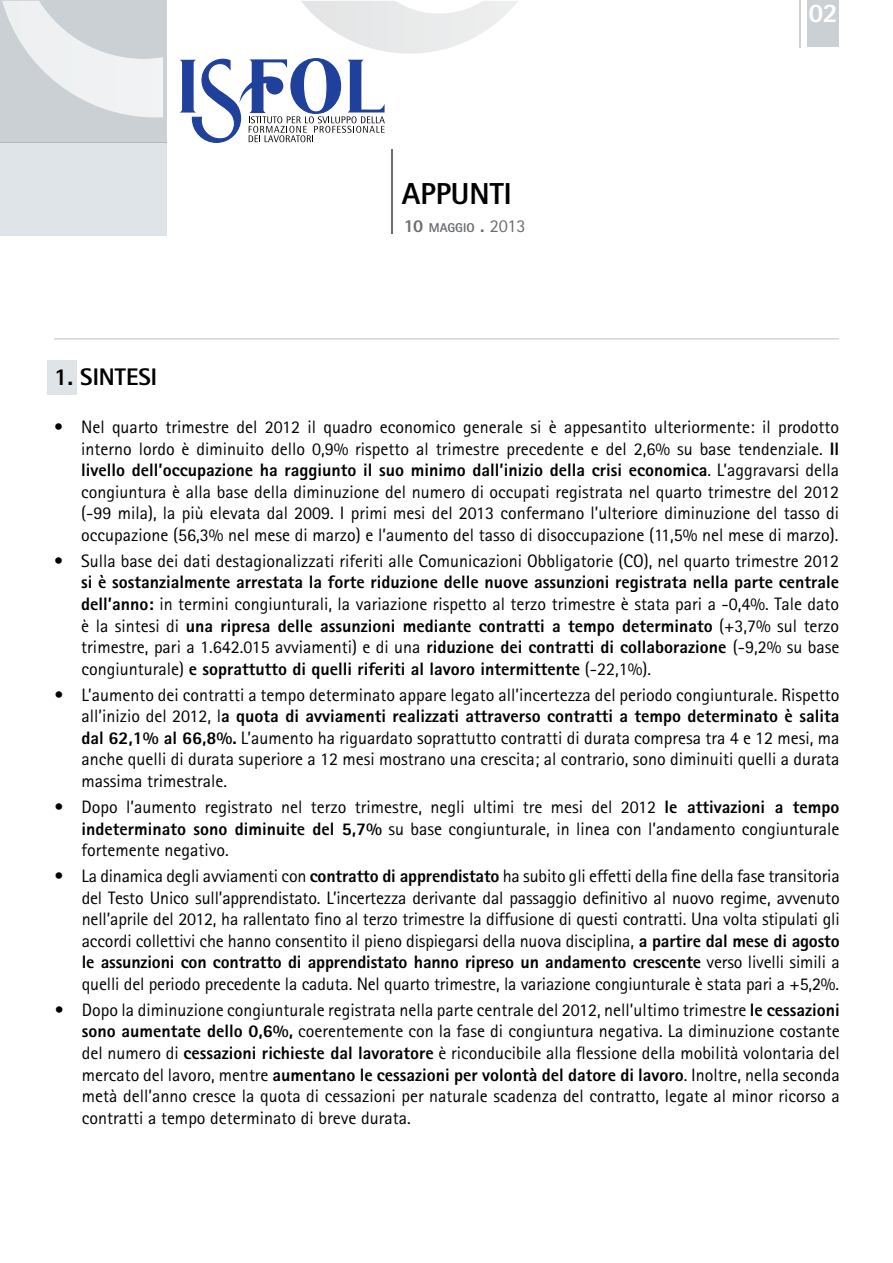
<style>
.page{position:relative;width:893px;height:1263px;background:#fff}
.page>*{position:absolute;margin:0;border:0;box-sizing:border-box;transform-origin:0 0}
.t1{font:800 30.3px "Rotis Sans Serif";color:#000}
.t2{font:800 27px "Rotis Sans Serif";color:#fff}
.t3{font:800 24px "Rotis Sans Serif";color:#000}
.t4{font:18px/21.6px "Rotis Sans Serif";color:#000;text-align:justify}
.t5{font:800 18px/21.6px "Rotis Sans Serif";color:#000;text-align:justify}
.t6{font:800 12.75px "Rotis Sans Serif";color:#6a6d71}
.s1{font-size:18.15px}
.s2{font-weight:400;font-size:18.15px}
.s3{font-weight:800}
.s4{font-weight:400}
</style>
<div class="page">
<div style="left:47px;top:360px;width:30px;height:34px;background:#dfe4e8"></div>
<div style="left:0;top:0;width:167px;height:143px;background:#cbd0d4"></div>
<div style="left:0;top:143px;width:167px;height:93px;background:#dfe4e8"></div>
<hr style="left:391px;top:149px;width:2px;height:85px;background:#6a6d71">
<svg style="left:2px;top:1px;width:516px;height:116px"></svg>
<hr style="left:54px;top:338px;width:785px;height:2px;background:#d1d3d4">
<hr style="left:799px;top:0;width:2px;height:48px;background:#cbd0d4">
<div style="left:807px;top:0;width:32px;height:47px;background:#cbd0d4"></div>
<svg style="left:180px;top:58px;width:205px;height:85px"></svg>
<h1 class="t1" style="left:402px;top:175px;width:111px">APPUNTI</h1>
<p class="t6" style="left:404px;top:220px;width:123px"><span class="s1">10</span> MAGGIO <span class="s1">.</span> <span class="s2">2013</span></p>
<h2 class="t2" style="left:808px;top:-5px;width:31px">02</h2>
<h3 class="t3" style="left:54px;top:362px;width:105px">1. SINTESI</h3>
<p class="t4" style="left:81px;top:416px;width:760px;text-indent:-27px">• Nel quarto trimestre del 2012 il quadro economico generale si è appesantito ulteriormente: il prodotto interno lordo è diminuito dello 0,9% rispetto al trimestre precedente e del 2,6% su base tendenziale. <span class="s3">Il livello dell’occupazione ha raggiunto il suo minimo dall’inizio della crisi economica</span>. L’aggravarsi della congiuntura è alla base della diminuzione del numero di occupati registrata nel quarto trimestre del 2012 (-99 mila), la più elevata dal 2009. I primi mesi del 2013 confermano l’ulteriore diminuzione del tasso di occupazione (56,3% nel mese di marzo) e l’aumento del tasso di disoccupazione (11,5% nel mese di marzo).</p>
<p class="t4" style="left:54px;top:550px;width:786px">• Sulla base dei dati destagionalizzati riferiti alle Comunicazioni Obbligatorie (CO), nel quarto trimestre 2012</p>
<p class="t5" style="left:81px;top:571px;width:760px">si è sostanzialmente arrestata la forte riduzione delle nuove assunzioni registrata nella parte centrale dell’anno: <span class="s4">in termini congiunturali, la variazione rispetto al terzo trimestre è stata pari a -0,4%. Tale dato è la sintesi di</span> una ripresa delle assunzioni mediante contratti a tempo determinato <span class="s4">(+3,7% sul terzo trimestre, pari a 1.642.015 avviamenti) e di una</span> riduzione dei contratti di collaborazione <span class="s4">(-9,2% su base congiunturale)</span> e soprattutto di quelli riferiti al lavoro intermittente <span class="s4">(-22,1%).</span></p>
<p class="t4" style="left:81px;top:684px;width:759px;text-indent:-27px">• L’aumento dei contratti a tempo determinato appare legato all’incertezza del periodo congiunturale. Rispetto all’inizio del 2012, l<span class="s3">a quota di avviamenti realizzati attraverso contratti a tempo determinato è salita dal 62,1% al 66,8%.</span> L’aumento ha riguardato soprattutto contratti di durata compresa tra 4 e 12 mesi, ma anche quelli di durata superiore a 12 mesi mostrano una crescita; al contrario, sono diminuiti quelli a durata massima trimestrale.</p>
<p class="t4" style="left:82px;top:796px;width:759px;text-indent:-27px">• Dopo l’aumento registrato nel terzo trimestre, negli ultimi tre mesi del 2012 <span class="s3">le attivazioni a tempo indeterminato sono diminuite del 5,7%</span> su base congiunturale, in linea con l’andamento congiunturale fortemente negativo.</p>
<p class="t4" style="left:82px;top:865px;width:760px;text-indent:-27px">• La dinamica degli avviamenti con <span class="s3">contratto di apprendistato</span> ha subito gli effetti della fine della fase transitoria del Testo Unico sull’apprendistato. L’incertezza derivante dal passaggio definitivo al nuovo regime, avvenuto nell’aprile del 2012, ha rallentato fino al terzo trimestre la diffusione di questi contratti. Una volta stipulati gli accordi collettivi che hanno consentito il pieno dispiegarsi della nuova disciplina, <span class="s3">a partire dal mese di agosto le assunzioni con contratto di apprendistato hanno ripreso un andamento crescente</span> verso livelli simili a quelli del periodo precedente la caduta. Nel quarto trimestre, la variazione congiunturale è stata pari a +5,2%.</p>
<p class="t4" style="left:82px;top:999px;width:760px;text-indent:-27px">• Dopo la diminuzione congiunturale registrata nella parte centrale del 2012, nell’ultimo trimestre <span class="s3">le cessazioni sono aumentate dello 0,6%,</span> coerentemente con la fase di congiuntura negativa. La diminuzione costante del numero di <span class="s3">cessazioni richieste dal lavoratore</span> è riconducibile alla flessione della mobilità volontaria del mercato del lavoro, mentre <span class="s3">aumentano le cessazioni per volontà del datore di lavoro</span>. Inoltre, nella seconda metà dell’anno cresce la quota di cessazioni per naturale scadenza del contratto, legate al minor ricorso a contratti a tempo determinato di breve durata.</p>
</div>
